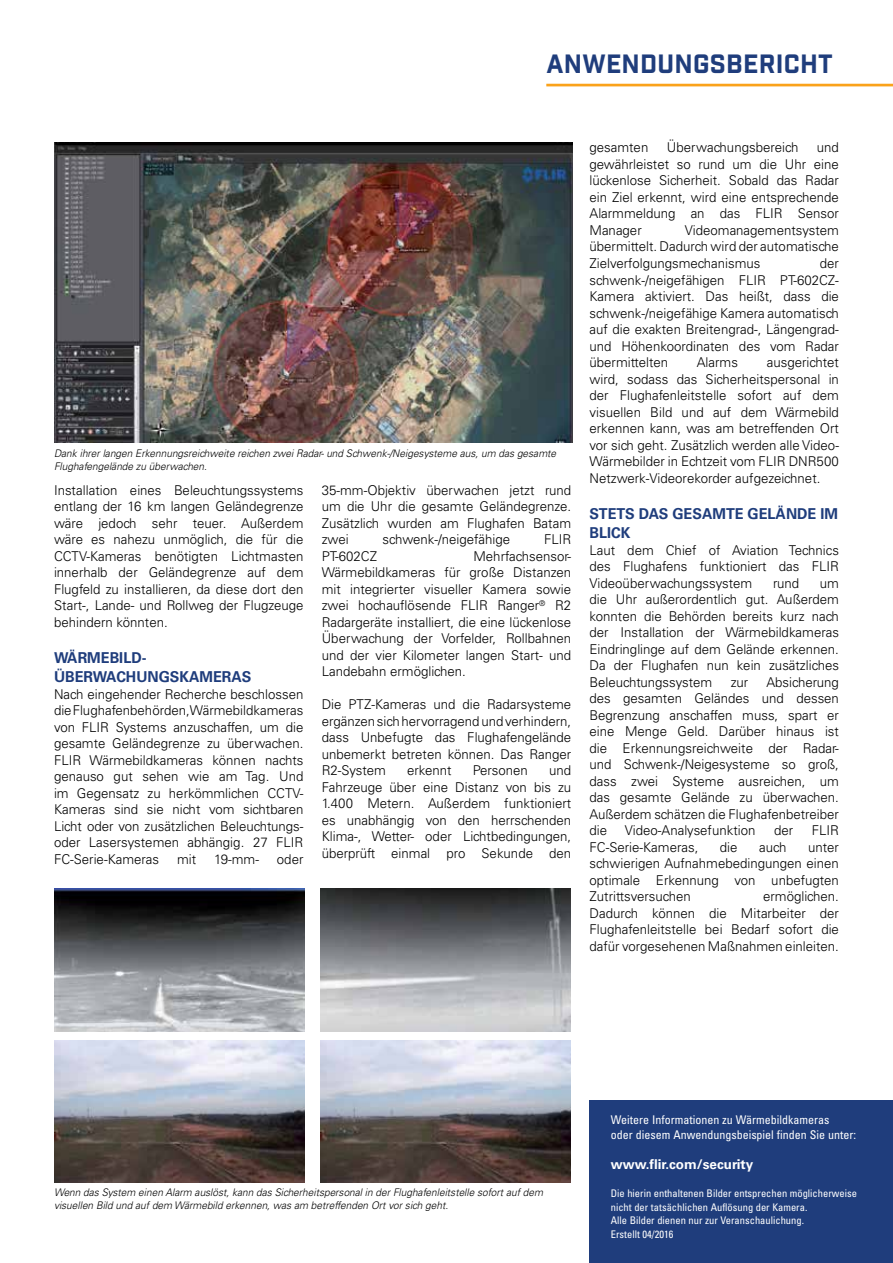
<style>
.page{position:relative;width:893px;height:1263px;background:#fff}
.page>*{position:absolute;margin:0;border:0;box-sizing:border-box;transform-origin:0 0}
.t1{font:700 25.65px "Industry";letter-spacing:.01em;color:#1f3d7c}
.t2{font:700 15px/19.5px "Univers LT Std";color:#1f3d7c;scale:.96 1}
.t3{font:300 13.5px/16.5px "Univers LT Std";color:#000;text-align:justify}
.t4{font:700 13.5px "Univers LT Std";color:#fff}
.t5{font:condensed 12px/15px "Univers LT Std";color:#fff}
.t6{font:italic 300 10.5px/12.6px "Univers LT Std";color:#000;scale:.96 1}
.t7{font:condensed 10.5px/13.5px "Univers LT Std";color:#fff}
</style>
<div class="page">
<div style="left:589px;top:1100px;width:304px;height:163px;background:#1f3d7c"></div>
<img style="left:54px;top:143px;width:519px;height:299px">
<hr style="left:546px;top:84px;width:347px;height:2px;background:#faa21b">
<img style="left:54px;top:889px;width:250px;height:142px">
<img style="left:321px;top:889px;width:250px;height:142px">
<img style="left:54px;top:1040px;width:250px;height:143px">
<img style="left:321px;top:1040px;width:250px;height:143px">
<h1 class="t1" style="left:546px;top:48px;width:288px">ANWENDUNGSBERICHT</h1>
<p class="t6" style="left:54px;top:447px;width:525px">Dank ihrer langen Erkennungsreichweite reichen zwei Radar- und Schwenk-/Neigesysteme aus, um das gesamte<br>Flughafengelände zu überwachen.</p>
<p class="t3" style="left:54px;top:481px;width:251px">Installation eines Beleuchtungssystems entlang der 16 km langen Geländegrenze wäre jedoch sehr teuer. Außerdem wäre es nahezu unmöglich, die für die CCTV-Kameras benötigten Lichtmasten innerhalb der Geländegrenze auf dem Flugfeld zu installieren, da diese dort den Start-, Lande- und Rollweg der Flugzeuge behindern könnten.</p>
<p class="t2" style="left:54px;top:648px;width:207px">WÄRMEBILD-<br>ÜBERWACHUNGSKAMERAS</p>
<p class="t3" style="left:54px;top:685px;width:251px">Nach eingehender Recherche beschlossen die Flughafenbehörden, Wärmebildkameras von FLIR Systems anzuschaffen, um die gesamte Geländegrenze zu überwachen.<br>FLIR Wärmebildkameras können nachts genauso gut sehen wie am Tag. Und im Gegensatz zu herkömmlichen CCTV-Kameras sind sie nicht vom sichtbaren Licht oder von zusätzlichen Beleuchtungs&shy;oder Lasersystemen abhängig. 27 FLIR FC-Serie-Kameras</p>
<p class="t3" style="left:177px;top:850px;width:21px">mit</p>
<p class="t3" style="left:214px;top:850px;width:46px">19-mm-</p>
<p class="t3" style="left:277px;top:850px;width:28px">oder</p>
<p class="t3" style="left:322px;top:481px;width:251px">35-mm-Objektiv überwachen jetzt rund um die Uhr die gesamte Geländegrenze.<br>Zusätzlich wurden am Flughafen Batam zwei</p>
<p class="t3" style="left:382px;top:531px;width:129px">schwenk-/neigefähige</p>
<p class="t3" style="left:544px;top:531px;width:29px">FLIR</p>
<p class="t3" style="left:322px;top:547px;width:57px">PT-602CZ</p>
<p class="t3" style="left:322px;top:547px;width:251px;text-indent:152px">Mehrfachsensor-Wärmebildkameras für große Distanzen mit integrierter visueller Kamera sowie zwei hochauflösende FLIR Ranger<sup>®</sup> R2<br>Radargeräte installiert, die eine lückenlose Überwachung der Vorfelder, Rollbahnen und der vier Kilometer langen Start- und Landebahn ermöglichen.</p>
<p class="t3" style="left:322px;top:696px;width:251px">Die PTZ-Kameras und die Radarsysteme ergänzen sich hervorragend und verhindern, dass Unbefugte das Flughafengelände unbemerkt betreten können. Das Ranger R2-System</p>
<p class="t3" style="left:407px;top:762px;width:46px">erkennt</p>
<p class="t3" style="left:473px;top:762px;width:57px">Personen</p>
<p class="t3" style="left:322px;top:762px;width:251px;text-indent:227px">und Fahrzeuge über eine Distanz von bis zu 1.400 Metern. Außerdem funktioniert es unabhängig von den herrschenden Klima-, Wetter- oder Lichtbedingungen, überprüft einmal pro Sekunde den</p>
<p class="t3" style="left:589px;top:139px;width:60px">gesamten</p>
<p class="t3" style="left:667px;top:139px;width:133px">Überwachungsbereich</p>
<p class="t3" style="left:589px;top:139px;width:251px;text-indent:227px">und gewährleistet so rund um die Uhr eine lückenlose Sicherheit. Sobald das Radar ein Ziel erkennt, wird eine entsprechende Alarmmeldung an das FLIR Sensor Manager</p>
<p class="t3" style="left:589px;top:222px;width:251px;text-indent:95px">Videomanagementsystem übermittelt. Dadurch wird der automatische Zielverfolgungsmechanismus</p>
<p class="t3" style="left:589px;top:255px;width:251px;text-indent:230px">der schwenk-/neigefähigen FLIR PT-602CZ-Kamera aktiviert. Das heißt, dass die schwenk-/neigefähige Kamera automatisch auf die exakten Breitengrad-, Längengrad&shy;und Höhenkoordinaten des vom Radar übermittelten</p>
<p class="t3" style="left:589px;top:354px;width:251px;text-indent:177px">ausgerichtet wird, sodass das Sicherheitspersonal in der Flughafenleitstelle sofort auf dem visuellen Bild und auf dem Wärmebild erkennen kann, was am betreffenden Ort vor sich geht. Zusätzlich werden alle Video-Wärmebilder in Echtzeit vom FLIR DNR500<br>Netzwerk-Videorekorder aufgezeichnet.</p>
<p class="t2" style="left:589px;top:504px;width:260px">STETS DAS GESAMTE GELÄNDE IM<br>BLICK</p>
<p class="t3" style="left:589px;top:541px;width:251px">Laut dem Chief of Aviation Technics des Flughafens funktioniert das FLIR Videoüberwachungssystem</p>
<p class="t3" style="left:697px;top:354px;width:43px">Alarms</p>
<p class="t3" style="left:773px;top:574px;width:28px">rund</p>
<p class="t3" style="left:589px;top:574px;width:251px;text-indent:230px">um die Uhr außerordentlich gut. Außerdem konnten die Behörden bereits kurz nach der Installation der Wärmebildkameras Eindringlinge auf dem Gelände erkennen.<br>Da der Flughafen nun kein zusätzliches Beleuchtungssystem</p>
<p class="t3" style="left:589px;top:673px;width:251px;text-indent:177px">Absicherung des gesamten Geländes und dessen Begrenzung anschaffen muss, spart er eine Menge Geld. Darüber hinaus ist die Erkennungsreichweite der Radar&shy;und Schwenk-/Neigesysteme so groß, dass zwei Systeme ausreichen, um das gesamte Gelände zu überwachen.<br>Außerdem schätzen die Flughafenbetreiber die</p>
<p class="t3" style="left:731px;top:673px;width:19px">zur</p>
<p class="t3" style="left:625px;top:822px;width:132px">Video-Analysefunktion</p>
<p class="t3" style="left:774px;top:822px;width:21px">der</p>
<p class="t3" style="left:812px;top:822px;width:29px">FLIR</p>
<p class="t3" style="left:589px;top:838px;width:110px">FC-Serie-Kameras,</p>
<p class="t3" style="left:720px;top:838px;width:19px">die</p>
<p class="t3" style="left:759px;top:838px;width:29px">auch</p>
<p class="t3" style="left:589px;top:838px;width:251px;text-indent:219px">unter schwierigen Aufnahmebedingungen einen optimale Erkennung von unbefugten Zutrittsversuchen</p>
<p class="t3" style="left:589px;top:888px;width:251px;text-indent:174px">ermöglichen.<br>Dadurch können die Mitarbeiter der Flughafenleitstelle bei Bedarf sofort die dafür vorgesehenen Maßnahmen einleiten.</p>
<p class="t6" style="left:54px;top:1186px;width:511px">Wenn das System einen Alarm auslöst, kann das Sicherheitspersonal in der Flughafenleitstelle sofort auf dem visuellen Bild und auf dem Wärmebild erkennen, was am betreffenden Ort vor sich geht.</p>
<p class="t5" style="left:611px;top:1112px;width:247px">Weitere Informationen zu Wärmebildkameras<br>oder diesem Anwendungsbeispiel finden Sie unter:</p>
<p class="t4" style="left:611px;top:1156px;width:144px">www.flir.com/security</p>
<p class="t7" style="left:611px;top:1187px;width:248px">Die hierin enthaltenen Bilder entsprechen möglicherweise nicht der tatsächlichen Auflösung der Kamera.<br>Alle Bilder dienen nur zur Veranschaulichung.<br>Erstellt 04/2016</p>
</div>
